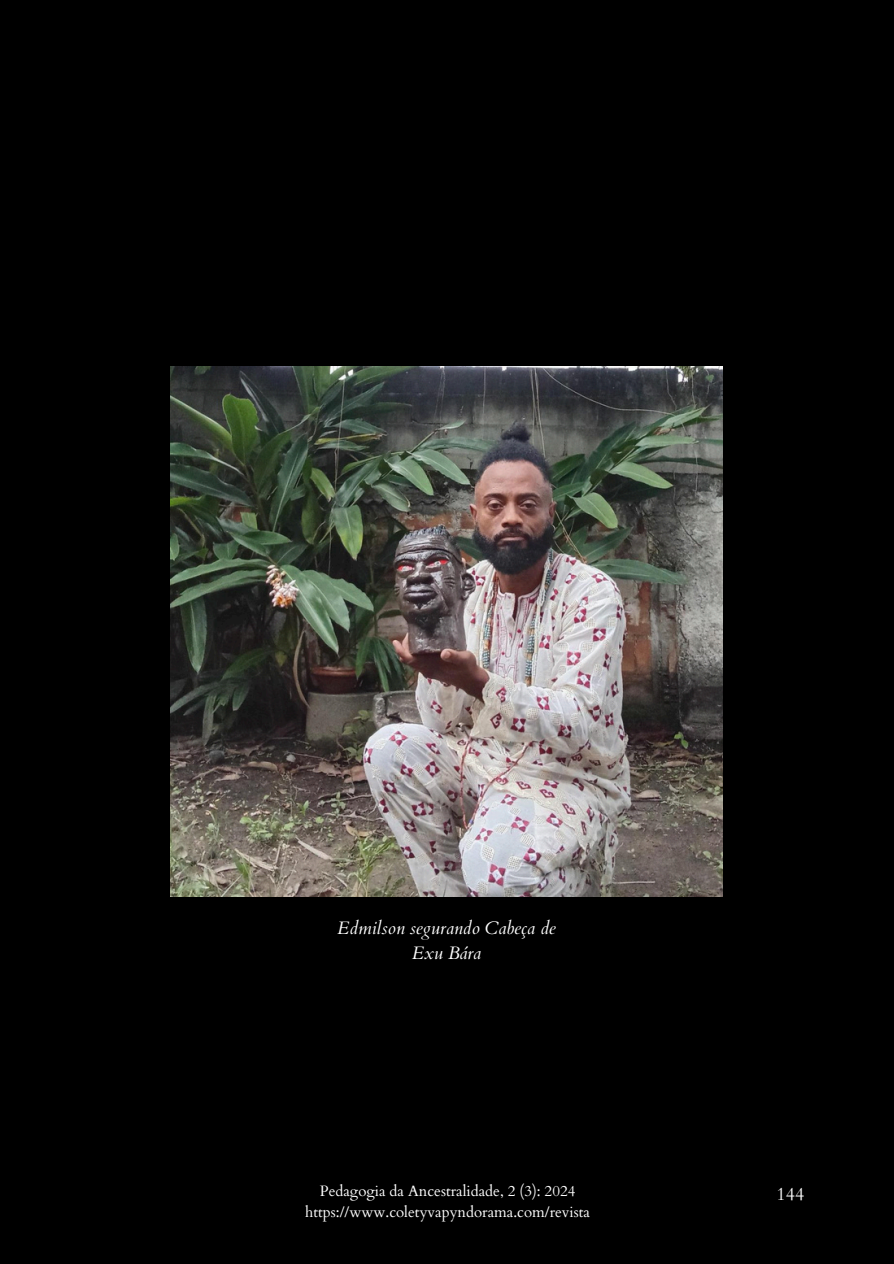
<style>
.page{position:relative;width:894px;height:1264px;background:#fff}
.page>*{position:absolute;margin:0;border:0;box-sizing:border-box;transform-origin:0 0}
.t1{font:italic 18px/24.8px "Cardo";color:#fff;text-align:center}
.t2{font:18px "Cardo";color:#fff}
.t3{font:15px "Cardo";color:#fff}
</style>
<div class="page">
<div style="left:0;top:0;width:893px;height:1263px;background:#000"></div>
<img style="left:171px;top:367px;width:551px;height:529px">
<p class="t1" style="left:337px;top:915px;width:220px">Edmilson segurando Cabeça de<br>Exu Bára</p>
<p class="t3" style="left:320px;top:1181px;width:257px">Pedagogia da Ancestralidade, 2 (3): 2024</p>
<p class="t2" style="left:776px;top:1181px;width:29px">144</p>
<p class="t3" style="left:305px;top:1201px;width:286px">https://www.coletyvapyndorama.com/revista</p>
</div>
